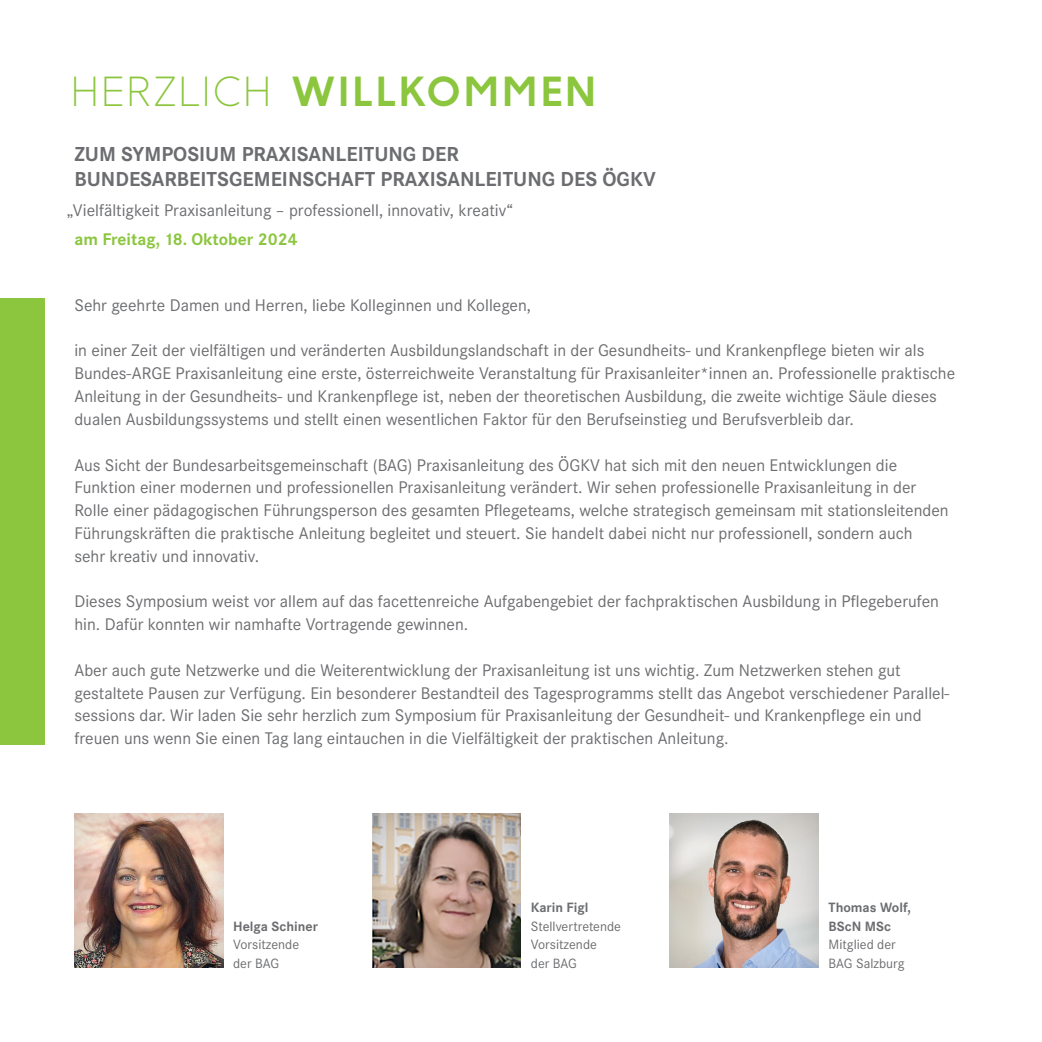
<style>
.page{position:relative;width:1042px;height:1042px;background:#fff}
.page>*{position:absolute;margin:0;border:0;box-sizing:border-box;transform-origin:0 0}
.SALK_Headline_16pt{font:700 42px "Baufra";letter-spacing:.01em;color:#8bc63e}
.SALK_Headline_12_pt{font:700 21px "Corporate S";color:#6c6d70}
.SALK_Headline_12_pt-2{font:17.5px/22.8px "Corporate S";color:#6c6d70}
.SALK_Headline_12_pt-3{font:700 17.5px "Corporate S";color:#8bc63e}
.SALK_Headline_12_pt-4{font:14px "Corporate S";color:#6c6d70}
.SALK_Headline_12_pt-5{font:700 14px "Corporate S";color:#6c6d70}
.s1{font-weight:400}
</style>
<div class="page">
<div style="left:73px;top:811px;width:153px;height:157px;background:#6c6d70;opacity:.35"></div>
<div style="left:370px;top:811px;width:154px;height:157px;background:#6c6d70;opacity:.35"></div>
<div style="left:668px;top:811px;width:154px;height:157px;background:#6c6d70;opacity:.35"></div>
<div style="left:0;top:298px;width:45px;height:446px;background:#8bc63e"></div>
<p class="SALK_Headline_16pt" style="left:70px;top:61px;width:529px"><span class="s1">HERZLICH</span> WILLKOMMEN</p>
<p class="SALK_Headline_12_pt" style="left:74px;top:142px;width:386px">ZUM SYMPOSIUM PRAXISANLEITUNG DER</p>
<p class="SALK_Headline_12_pt" style="left:74px;top:167px;width:583px">BUNDESARBEITSGEMEINSCHAFT PRAXISANLEITUNG DES ÖGKV</p>
<p class="SALK_Headline_12_pt-2" style="left:67px;top:199px;width:447px">„Vielfältigkeit Praxisanleitung – professionell, innovativ, kreativ“</p>
<p class="SALK_Headline_12_pt-3" style="left:74px;top:230px;width:225px">am Freitag, 18. Oktober 2024</p>
<p class="SALK_Headline_12_pt-2" style="left:74px;top:294px;width:458px">Sehr geehrte Damen und Herren, liebe Kolleginnen und Kollegen,</p>
<p class="SALK_Headline_12_pt-2" style="left:74px;top:339px;width:851px">in einer Zeit der vielfältigen und veränderten Ausbildungslandschaft in der Gesundheits- und Krankenpflege bieten wir als</p>
<p class="SALK_Headline_12_pt-2" style="left:74px;top:362px;width:882px">Bundes-ARGE Praxisanleitung eine erste, österreichweite Veranstaltung für Praxisanleiter*innen an. Professionelle praktische<br>Anleitung in der Gesundheits- und Krankenpflege ist, neben der theoretischen Ausbildung, die zweite wichtige Säule dieses dualen Ausbildungssystems und stellt einen wesentlichen Faktor für den Berufseinstieg und Berufsverbleib dar.</p>
<p class="SALK_Headline_12_pt-2" style="left:74px;top:453px;width:824px">Aus Sicht der Bundesarbeitsgemeinschaft (BAG) Praxisanleitung des ÖGKV hat sich mit den neuen Entwicklungen die</p>
<p class="SALK_Headline_12_pt-2" style="left:74px;top:476px;width:843px">Funktion einer modernen und professionellen Praxisanleitung verändert. Wir sehen professionelle Praxisanleitung in der</p>
<p class="SALK_Headline_12_pt-2" style="left:74px;top:499px;width:876px">Rolle einer pädagogischen Führungsperson des gesamten Pflegeteams, welche strategisch gemeinsam mit stationsleitenden<br>Führungskräften die praktische Anleitung begleitet und steuert. Sie handelt dabei nicht nur professionell, sondern auch</p>
<p class="SALK_Headline_12_pt-2" style="left:74px;top:545px;width:186px">sehr kreativ und innovativ.</p>
<p class="SALK_Headline_12_pt-2" style="left:74px;top:590px;width:866px">Dieses Symposium weist vor allem auf das facettenreiche Aufgabengebiet der fachpraktischen Ausbildung in Pflegeberufen hin. Dafür konnten wir namhafte Vortragende gewinnen.</p>
<p class="SALK_Headline_12_pt-2" style="left:74px;top:659px;width:828px">Aber auch gute Netzwerke und die Weiterentwicklung der Praxisanleitung ist uns wichtig. Zum Netzwerken stehen gut</p>
<p class="SALK_Headline_12_pt-2" style="left:74px;top:681px;width:876px">gestaltete Pausen zur Verfügung. Ein besonderer Bestandteil des Tagesprogramms stellt das Angebot verschiedener Parallel&shy;sessions dar. Wir laden Sie sehr herzlich zum Symposium für Praxisanleitung der Gesundheit- und Krankenpflege ein und freuen uns wenn Sie einen Tag lang eintauchen in die Vielfältigkeit der praktischen Anleitung.</p>
<p class="SALK_Headline_12_pt-5" style="left:233px;top:918px;width:86px">Helga Schiner</p>
<p class="SALK_Headline_12_pt-4" style="left:233px;top:936px;width:68px">Vorsitzende</p>
<p class="SALK_Headline_12_pt-4" style="left:233px;top:955px;width:47px">der BAG</p>
<p class="SALK_Headline_12_pt-5" style="left:531px;top:900px;width:59px">Karin Figl</p>
<p class="SALK_Headline_12_pt-4" style="left:531px;top:918px;width:92px">Stellvertretende</p>
<p class="SALK_Headline_12_pt-4" style="left:531px;top:936px;width:68px">Vorsitzende</p>
<p class="SALK_Headline_12_pt-4" style="left:531px;top:955px;width:47px">der BAG</p>
<p class="SALK_Headline_12_pt-5" style="left:828px;top:900px;width:84px">Thomas Wolf,</p>
<p class="SALK_Headline_12_pt-5" style="left:828px;top:918px;width:64px">BScN MSc</p>
<p class="SALK_Headline_12_pt-4" style="left:828px;top:936px;width:69px">Mitglied der</p>
<p class="SALK_Headline_12_pt-4" style="left:828px;top:955px;width:77px">BAG Salzburg</p>
</div>
